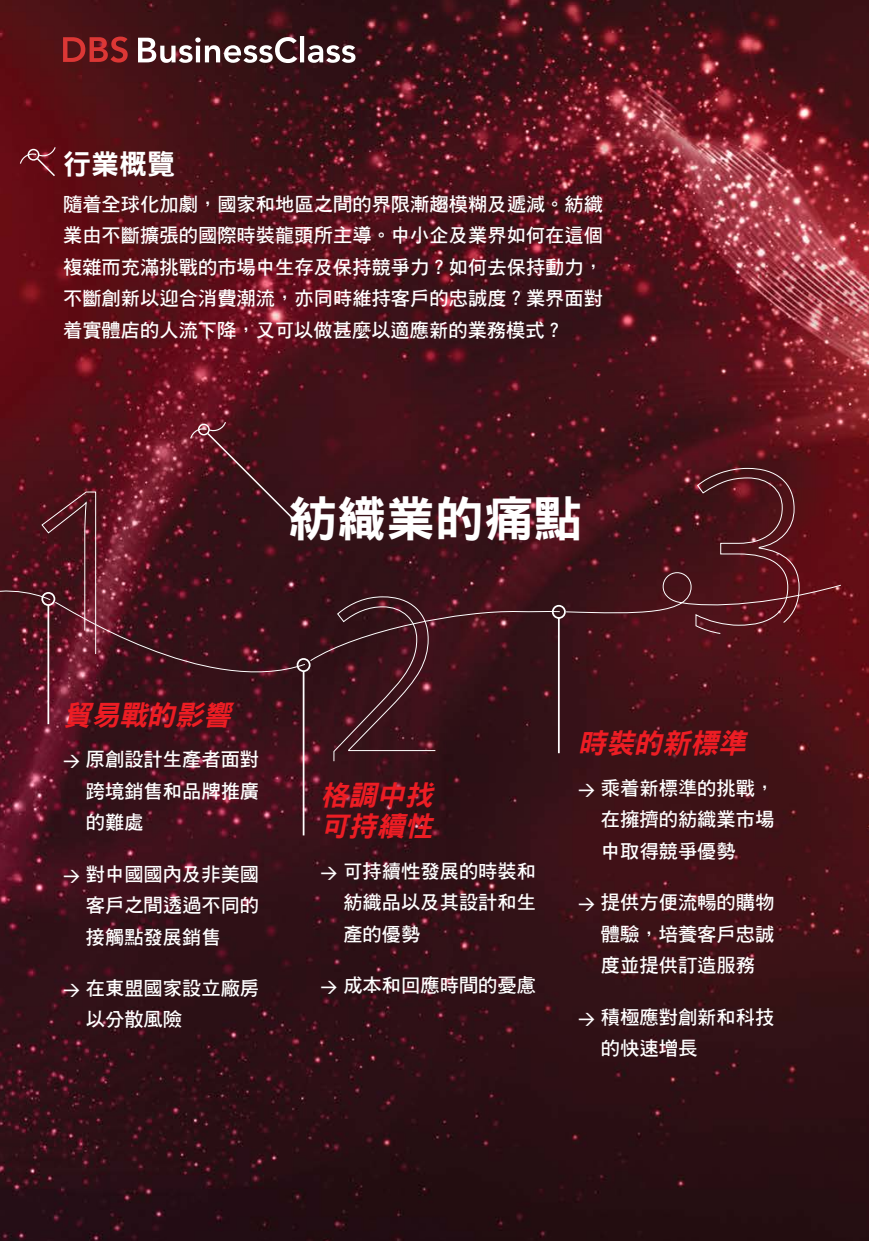
<style>
.page{position:relative;width:869px;height:1241px;background:#fff}
.page>*{position:absolute;margin:0;border:0;box-sizing:border-box;transform-origin:0 0}
.t1{font:49px "DF Hei HK W9";color:#fff}
.t2{font:italic 28px/31.5px "DF Hei HK W9";color:#ed1d24}
.t3{font:28px "DF Hei HK W9";color:#fff}
.t4{font:19.25px/31.5px "DF Hei HK W7";color:#fff;text-align:justify}
.s1{font-family:"DIN";font-weight:500;font-size:16.62px}
</style>
<div class="page">
<img style="left:0;top:0;width:868px;height:1240px">
<svg style="left:63px;top:37px;width:65px;height:26px"></svg>
<svg style="left:138px;top:36px;width:217px;height:27px"></svg>
<hr style="left:302px;top:671px;width:2px;height:164px;background:#fff">
<svg style="left:19px;top:146px;width:38px;height:32px"></svg>
<svg style="left:0;top:420px;width:841px;height:342px"></svg>
<h2 class="t3" style="left:63px;top:149px;width:113px">行業概覽</h2>
<p class="t4" style="left:63px;top:188px;width:541px">隨着全球化加劇，國家和地區之間的界限漸趨模糊及遞減。紡織業由不斷擴張的國際時裝龍頭所主導。中小企及業界如何在這個複雜而充滿挑戰的市場中生存及保持競爭力？如何去保持動力，不斷創新以迎合消費潮流，亦同時維持客戶的忠誠度？業界面對着實體店的人流下降，又可以做甚麼以適應新的業務模式？</p>
<h1 class="t1" style="left:288px;top:491px;width:295px">紡織業的痛點</h1>
<h2 class="t2" style="left:63px;top:698px;width:176px">貿易戰的影響</h2>
<p class="t4" style="left:86px;top:743px;width:175px;text-indent:-23px"><span class="s1">&gt;</span> 原創設計生產者面對跨境銷售和品牌推廣的難處</p>
<p class="t4" style="left:86px;top:857px;width:175px;text-indent:-23px"><span class="s1">&gt;</span> 對中國國內及非美國客戶之間透過不同的接觸點發展銷售</p>
<p class="t4" style="left:86px;top:971px;width:175px;text-indent:-23px"><span class="s1">&gt;</span> 在東盟國家設立廠房以分散風險</p>
<h2 class="t2" style="left:320px;top:778px;width:120px">格調中找可持續性</h2>
<p class="t4" style="left:343px;top:854px;width:194px;text-indent:-23px"><span class="s1">&gt;</span> 可持續性發展的時裝和紡織品以及其設計和生產的優勢</p>
<p class="t4" style="left:320px;top:968px;width:217px"><span class="s1">&gt;</span> 成本和回應時間的憂慮</p>
<h2 class="t2" style="left:578px;top:727px;width:176px">時裝的新標準</h2>
<p class="t4" style="left:600px;top:771px;width:175px;text-indent:-23px"><span class="s1">&gt;</span> 乘着新標準的挑戰，在擁擠的紡織業市場中取得競爭優勢</p>
<p class="t4" style="left:600px;top:886px;width:175px;text-indent:-23px"><span class="s1">&gt;</span> 提供方便流暢的購物體驗，培養客戶忠誠度並提供訂造服務</p>
<p class="t4" style="left:600px;top:1000px;width:175px;text-indent:-23px"><span class="s1">&gt;</span> 積極應對創新和科技的快速增長</p>
</div>
